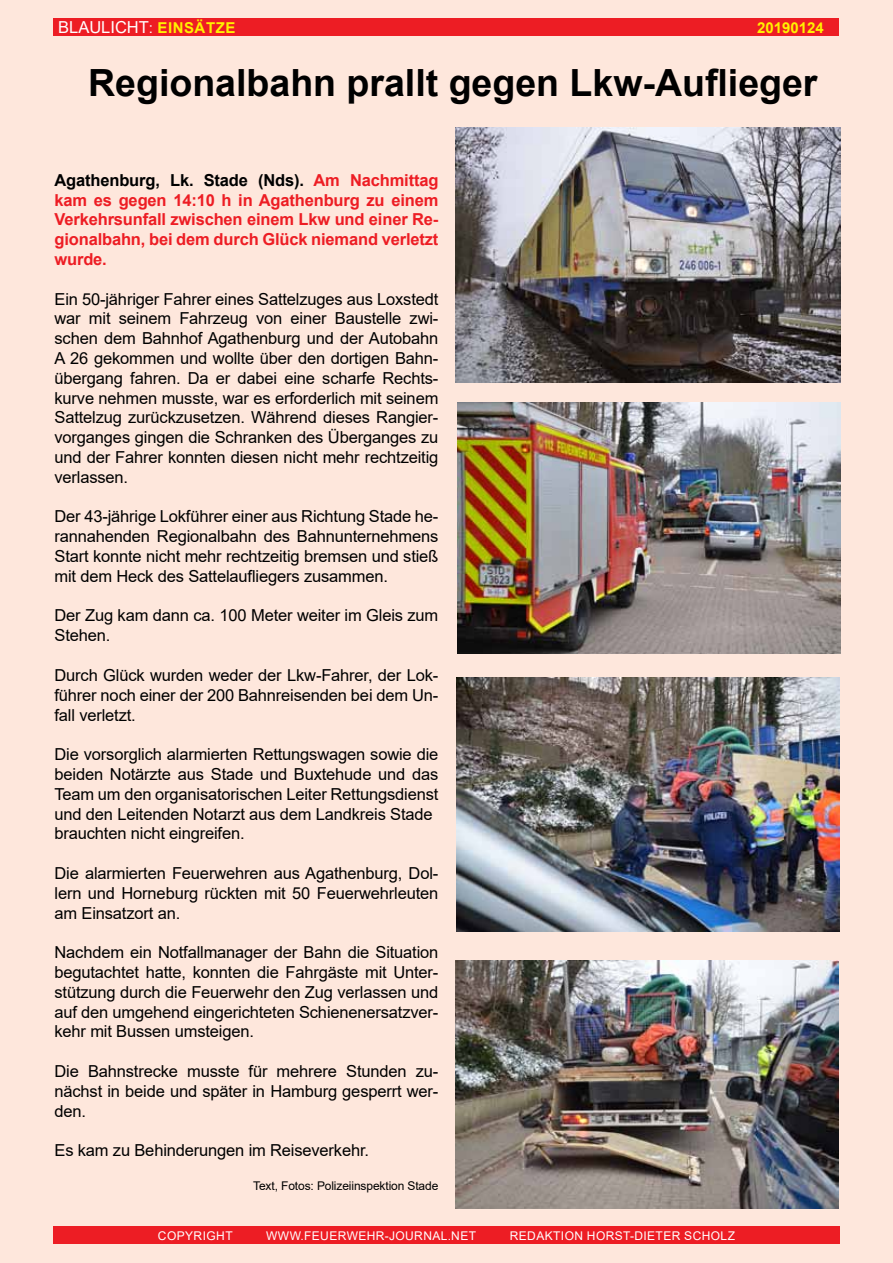
<style>
.page{position:relative;width:893px;height:1263px;background:#fee7dc}
.page>*{position:absolute;margin:0;border:0;box-sizing:border-box;transform-origin:0 0}
.t1{font:700 37.5px "Arial";color:#000}
.t2{font:16.5px/19.8px "Arial";letter-spacing:-.01em;color:#000;text-align:justify}
.t3{font:700 16.5px/19.8px "Arial";letter-spacing:-.01em;color:#ed1d24;text-align:justify}
.t4{font:16.5px "Arial";color:#fff}
.t5{font:700 15px "Arial";letter-spacing:.035em;color:#fff200}
.t6{font:700 15px "Arial";letter-spacing:.015em;color:#fff200}
.t7{font:12px "Arial";letter-spacing:.035em;color:#fff}
.t8{font:12px "Arial";color:#000}
.s1{font-weight:400;font-size:16.5px;color:#fff}
.s2{font-weight:400;color:#fff}
.s3{color:#000}
</style>
<div class="page">
<div style="left:53px;top:1226px;width:787px;height:18px;background:#ed1d24"></div>
<div style="left:54px;top:18px;width:785px;height:18px;background:#ed1d24"></div>
<img style="left:455px;top:127px;width:386px;height:255px">
<img style="left:457px;top:403px;width:384px;height:250px">
<img style="left:456px;top:678px;width:383px;height:254px">
<img style="left:455px;top:960px;width:384px;height:249px">
<p class="t4" style="left:58px;top:16px;width:21px">BLAULI</p>
<p class="t5" style="left:115px;top:17px;width:120px"><span class="s1">CHT</span><span class="s2">:</span> Einsätze</p>
<p class="t6" style="left:757px;top:17px;width:68px">20190124</p>
<h1 class="t1" style="left:88px;top:56px;width:731px">Regionalbahn prallt gegen Lkw-Auflieger</h1>
<p class="t3" style="left:55px;top:170px;width:385px"><span class="s3">Agathenburg, Lk. Stade (Nds).</span> Am Nachmittag kam es gegen 14:10 h in Agathenburg zu einem Verkehrsunfall zwischen einem Lkw und einer Re&shy;gionalbahn, bei dem durch Glück niemand verletzt wurde.</p>
<p class="t2" style="left:55px;top:289px;width:385px">Ein 50-jähriger Fahrer eines Sattelzuges aus Loxstedt war mit seinem Fahrzeug von einer Baustelle zwi&shy;schen dem Bahnhof Agathenburg und der Autobahn A 26 gekommen und wollte über den dortigen Bahn&shy;übergang fahren. Da er dabei eine scharfe Rechts&shy;kurve nehmen musste, war es erforderlich mit seinem Sattelzug zurückzusetzen. Während dieses Rangier&shy;vorganges gingen die Schranken des Überganges zu und der Fahrer konnten diesen nicht mehr rechtzeitig verlassen.</p>
<p class="t2" style="left:55px;top:507px;width:385px">Der 43-jährige Lokführer einer aus Richtung Stade he&shy;rannahenden Regionalbahn des Bahnunternehmens Start konnte nicht mehr rechtzeitig bremsen und stieß mit dem Heck des Sattelaufliegers zusammen.</p>
<p class="t2" style="left:55px;top:606px;width:385px">Der Zug kam dann ca. 100 Meter weiter im Gleis zum<br>Stehen.</p>
<p class="t2" style="left:55px;top:665px;width:385px">Durch Glück wurden weder der Lkw-Fahrer, der Lok&shy;führer noch einer der 200 Bahnreisenden bei dem U n&shy;fall verletzt.</p>
<p class="t2" style="left:55px;top:744px;width:385px;text-align:left">Die vorsorglich alarmierten Rettungswagen sowie die beiden Notärzte aus Stade und Buxtehude und das Team um den organisatorischen Leiter Rettungsdienst und den Leitenden Notarzt aus dem Landkreis Stade brauchten nicht eingreifen.</p>
<p class="t2" style="left:55px;top:863px;width:385px">Die alarmierten Feuerwehren aus Agathenburg, Dol&shy;lern und Horneburg rückten mit 50 Feuerwehrleuten am Einsatzort an.</p>
<p class="t2" style="left:55px;top:942px;width:385px">Nachdem ein Notfallmanager der Bahn die Situation begutachtet hatte, konnten die Fahrgäste mit U nter&shy;stützung durch die Feuerwehr den Zug verlassen und auf den umgehend eingerichteten Schienenersatzver&shy;kehr mit Bussen umsteigen.</p>
<p class="t2" style="left:55px;top:1061px;width:385px">Die Bahnstrecke musste für mehrere Stunden zu&shy;nächst in beide und später in Hamburg gesperrt wer&shy;den.</p>
<p class="t2" style="left:55px;top:1140px;width:316px">Es kam zu Behinderungen im Reiseverkehr.</p>
<p class="t8" style="left:253px;top:1178px;width:187px">Text, Fotos: Polizeiinspektion Stade</p>
<p class="t7" style="left:158px;top:1227px;width:76px">Copyright</p>
<p class="t7" style="left:266px;top:1227px;width:211px">www.feuerwehr-journal.net</p>
<p class="t7" style="left:510px;top:1227px;width:227px">Redaktion Horst-Dieter Scholz</p>
</div>
